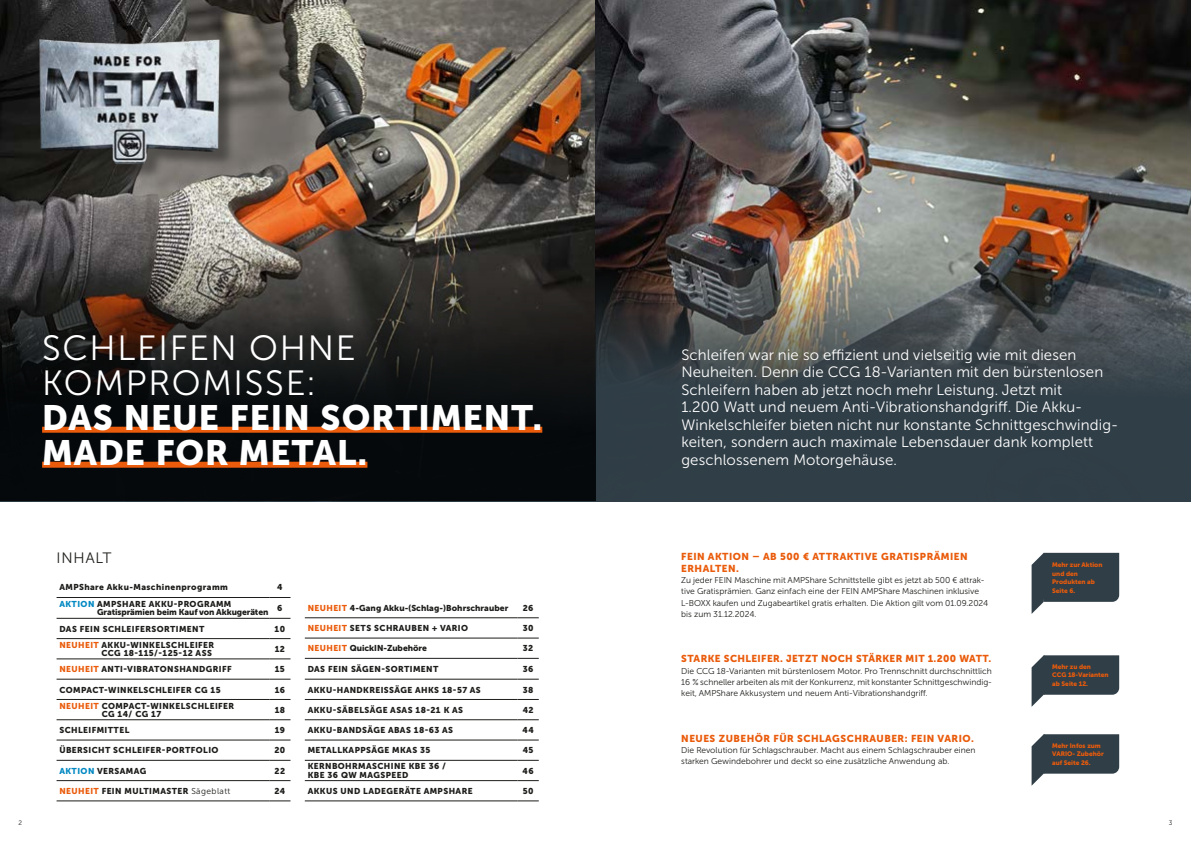
<style>
.page{position:relative;width:1191px;height:842px;background:#fff}
.page>*{position:absolute;margin:0;border:0;box-sizing:border-box;transform-origin:0 0}
.t1{font:700 35px/35px "FEIN Corporate";letter-spacing:.03em;color:#fff}
.t2{font:300 35px/35px "FEIN Corporate";letter-spacing:.05em;color:#fff}
.t3{font:300 15px/17.5px "FEIN Corporate";letter-spacing:.01em;color:#fff}
.t4{font:300 15px "FEIN Corporate";letter-spacing:.05em;color:#1d1d1b}
.t5{font:700 10px/11.3px "FEIN Corporate";letter-spacing:.05em;color:#ea5b0b}
.t6{font:300 8.5px/11.3px "FEIN Corporate";color:#1d1d1b}
.t7{font:700 8.5px/8.5px "FEIN Corporate";letter-spacing:.05em;color:#1d1d1b}
.t8{font:700 8.5px/8.5px "FEIN Corporate";letter-spacing:-.01em;color:#1d1d1b}
.t9{font:700 8.5px "FEIN Corporate";letter-spacing:.01em;color:#1d1d1b}
.t10{font:700 8.5px "FEIN Corporate";color:#1d1d1b}
.t11{font:700 6.5px/8.5px "FEIN Corporate";color:#ea5b0b}
.t12{font:300 6.5px "FEIN Corporate";color:#1d1d1b}
.s1{color:#0088c2}
.s2{color:#ea5b0b}
.s3{font-weight:300}
</style>
<div class="page">
<img style="left:0;top:0;width:595px;height:240px">
<img style="left:595px;top:0;width:596px;height:501px">
<svg style="left:0;top:240px;width:595px;height:261px;background:#20201f"></svg>
<div style="left:42px;top:42px;width:195px;height:139px;background:#1d1d1b;opacity:.5"></div>
<img style="left:16px;top:22px;width:224px;height:150px">
<div style="left:42px;top:427px;width:500px;height:6px;background:#ea5b0b"></div>
<div style="left:42px;top:462px;width:325px;height:6px;background:#ea5b0b"></div>
<svg style="left:1031px;top:553px;width:88px;height:61px"></svg>
<svg style="left:1031px;top:734px;width:88px;height:52px"></svg>
<svg style="left:1031px;top:655px;width:88px;height:52px"></svg>
<hr style="left:57px;top:659px;width:212px;height:1px;background:#1d1d1b">
<svg style="left:269px;top:659px;width:21px;height:1px"></svg>
<hr style="left:57px;top:679px;width:212px;height:1px;background:#1d1d1b">
<svg style="left:269px;top:679px;width:21px;height:1px"></svg>
<hr style="left:57px;top:699px;width:212px;height:1px;background:#1d1d1b">
<svg style="left:269px;top:699px;width:21px;height:1px"></svg>
<hr style="left:57px;top:719px;width:212px;height:1px;background:#1d1d1b">
<svg style="left:269px;top:719px;width:21px;height:1px"></svg>
<hr style="left:57px;top:740px;width:212px;height:1px;background:#1d1d1b">
<svg style="left:269px;top:740px;width:21px;height:1px"></svg>
<hr style="left:57px;top:760px;width:212px;height:1px;background:#1d1d1b">
<svg style="left:269px;top:760px;width:21px;height:1px"></svg>
<hr style="left:57px;top:780px;width:212px;height:1px;background:#1d1d1b">
<svg style="left:269px;top:780px;width:21px;height:1px"></svg>
<hr style="left:57px;top:801px;width:212px;height:1px;background:#1d1d1b">
<svg style="left:269px;top:801px;width:21px;height:1px"></svg>
<hr style="left:57px;top:597px;width:212px;height:1px;background:#1d1d1b">
<svg style="left:269px;top:597px;width:21px;height:1px"></svg>
<hr style="left:57px;top:618px;width:212px;height:1px;background:#1d1d1b">
<svg style="left:269px;top:618px;width:21px;height:1px"></svg>
<hr style="left:57px;top:638px;width:212px;height:1px;background:#1d1d1b">
<svg style="left:269px;top:638px;width:21px;height:1px"></svg>
<hr style="left:305px;top:618px;width:212px;height:1px;background:#1d1d1b">
<svg style="left:517px;top:618px;width:22px;height:1px"></svg>
<hr style="left:305px;top:638px;width:212px;height:1px;background:#1d1d1b">
<svg style="left:517px;top:638px;width:22px;height:1px"></svg>
<hr style="left:305px;top:658px;width:212px;height:1px;background:#1d1d1b">
<svg style="left:517px;top:658px;width:22px;height:1px"></svg>
<hr style="left:305px;top:760px;width:212px;height:1px;background:#1d1d1b">
<svg style="left:517px;top:760px;width:22px;height:1px"></svg>
<hr style="left:305px;top:780px;width:212px;height:1px;background:#1d1d1b">
<svg style="left:517px;top:780px;width:22px;height:1px"></svg>
<hr style="left:305px;top:801px;width:212px;height:1px;background:#1d1d1b">
<svg style="left:517px;top:801px;width:22px;height:1px"></svg>
<hr style="left:305px;top:679px;width:212px;height:1px;background:#1d1d1b">
<svg style="left:517px;top:679px;width:22px;height:1px"></svg>
<hr style="left:305px;top:699px;width:212px;height:1px;background:#1d1d1b">
<svg style="left:517px;top:699px;width:22px;height:1px"></svg>
<hr style="left:305px;top:719px;width:212px;height:1px;background:#1d1d1b">
<svg style="left:517px;top:719px;width:22px;height:1px"></svg>
<hr style="left:305px;top:740px;width:212px;height:1px;background:#1d1d1b">
<svg style="left:517px;top:740px;width:22px;height:1px"></svg>
<h1 class="t2" style="left:42px;top:330px;width:315px">SCHLEIFEN OHNE<br>KOMPROMISSE:</h1>
<h1 class="t1" style="left:42px;top:400px;width:502px">DAS NEUE FEIN SORTIMENT.<br>MADE FOR METAL.</h1>
<h2 class="t4" style="left:57px;top:550px;width:57px">INHALT</h2>
<p class="t7" style="left:59px;top:583px;width:170px">AMPShare Akku-Maschinenprogramm</p>
<p class="t7" style="left:277px;top:583px;width:7px">4</p>
<p class="t8" style="left:97px;top:600px;width:173px;text-indent:-38px"><span class="s1">AKTION</span> AMPSHARE AKKU-PROGRAMM<br>Gratisprämien beim Kauf von Akkugeräten</p>
<p class="t7" style="left:277px;top:604px;width:7px">6</p>
<p class="t7" style="left:59px;top:624px;width:146px">DAS FEIN SCHLEIFERSORTIMENT</p>
<p class="t7" style="left:275px;top:624px;width:12px">10</p>
<p class="t7" style="left:59px;top:640px;width:156px;text-align:right"><span class="s2">NEUHEIT</span> AKKU-WINKELSCHLEIFER<br>CCG 18-115/-125-12 ASS</p>
<p class="t7" style="left:275px;top:645px;width:12px">12</p>
<p class="t7" style="left:59px;top:665px;width:174px"><span class="s2">NEUHEIT</span> ANTI-VIBRATONSHANDGRIFF</p>
<p class="t7" style="left:275px;top:665px;width:12px">15</p>
<p class="t7" style="left:59px;top:685px;width:163px">COMPACT-WINKELSCHLEIFER CG 15</p>
<p class="t7" style="left:275px;top:685px;width:12px">16</p>
<p class="t7" style="left:102px;top:701px;width:134px;text-indent:-42px"><span class="s2">NEUHEIT</span> COMPACT-WINKELSCHLEIFER<br>CG 14/ CG 17</p>
<p class="t7" style="left:275px;top:705px;width:12px">18</p>
<p class="t7" style="left:59px;top:726px;width:71px">SCHLEIFMITTEL</p>
<p class="t7" style="left:275px;top:726px;width:12px">19</p>
<p class="t7" style="left:59px;top:746px;width:161px">ÜBERSICHT SCHLEIFER-PORTFOLIO</p>
<p class="t7" style="left:274px;top:746px;width:12px">20</p>
<p class="t7" style="left:59px;top:766px;width:88px"><span class="s1">AKTION</span> VERSAMAG</p>
<p class="t7" style="left:274px;top:766px;width:12px">22</p>
<p class="t7" style="left:59px;top:787px;width:172px"><span class="s2">NEUHEIT</span> FEIN MULTIMASTER <span class="s3">Sägeblatt</span></p>
<p class="t7" style="left:274px;top:787px;width:12px">24</p>
<p class="t9" style="left:308px;top:603px;width:202px"><span class="s2">NEUHEIT</span> 4-Gang Akku-(Schlag-)Bohrschrauber</p>
<p class="t7" style="left:523px;top:603px;width:12px">26</p>
<p class="t7" style="left:308px;top:624px;width:162px"><span class="s2">NEUHEIT</span> SETS SCHRAUBEN + VARIO</p>
<p class="t7" style="left:523px;top:624px;width:12px">30</p>
<p class="t10" style="left:308px;top:644px;width:121px"><span class="s2">NEUHEIT</span> QuickIN-Zubehöre</p>
<p class="t7" style="left:523px;top:644px;width:12px">32</p>
<p class="t7" style="left:308px;top:665px;width:132px">DAS FEIN SÄGEN-SORTIMENT</p>
<p class="t7" style="left:523px;top:665px;width:12px">36</p>
<p class="t7" style="left:308px;top:685px;width:175px">AKKU-HANDKREISSÄGE AHKS 18-57 AS</p>
<p class="t7" style="left:523px;top:685px;width:12px">38</p>
<p class="t7" style="left:308px;top:706px;width:157px">AKKU-SÄBELSÄGE ASAS 18-21 K AS</p>
<p class="t7" style="left:523px;top:706px;width:12px">42</p>
<p class="t7" style="left:308px;top:726px;width:147px">AKKU-BANDSÄGE ABAS 18-63 AS</p>
<p class="t7" style="left:522px;top:726px;width:13px">44</p>
<p class="t7" style="left:308px;top:746px;width:124px">METALLKAPPSÄGE MKAS 35</p>
<p class="t7" style="left:523px;top:746px;width:12px">45</p>
<p class="t7" style="left:308px;top:762px;width:140px">KERNBOHRMASCHINE KBE 36 /<br>KBE 36 QW MAGSPEED</p>
<p class="t7" style="left:522px;top:766px;width:13px">46</p>
<p class="t7" style="left:308px;top:787px;width:166px">AKKUS UND LADEGERÄTE AMPSHARE</p>
<p class="t7" style="left:523px;top:787px;width:12px">50</p>
<p class="t3" style="left:681px;top:346px;width:438px">Schleifen war nie so effizient und vielseitig wie mit diesen Neuheiten. Denn die CCG 18-Varianten mit den bürstenlosen Schleifern haben ab jetzt noch mehr Leistung. Jetzt mit<br>1.200 Watt und neuem Anti-Vibrationshandgriff. Die Akku-Winkelschleifer bieten nicht nur konstante Schnittgeschwindig&shy;keiten, sondern auch maximale Lebensdauer dank komplett geschlossenem Motorgehäuse.</p>
<p class="t5" style="left:681px;top:551px;width:288px">FEIN AKTION – AB 500 € ATTRAKTIVE GRATISPRÄMIEN<br>ERHALTEN.</p>
<p class="t6" style="left:681px;top:574px;width:308px">Zu jeder FEIN Maschine mit AMPShare Schnittstelle gibt es jetzt ab 500 € attrak&shy;tive Gratisprämien. Ganz einfach eine der FEIN AMPShare Maschinen inklusive L-BOXX kaufen und Zugabeartikel gratis erhalten. Die Aktion gilt vom 01.09.2024 bis zum 31.12.2024.</p>
<p class="t5" style="left:681px;top:653px;width:312px">STARKE SCHLEIFER. JETZT NOCH STÄRKER MIT 1.200 WATT.</p>
<p class="t6" style="left:681px;top:665px;width:312px;text-align:justify">Die CCG 18-Varianten mit bürstenlosem Motor. Pro Trennschnitt durchschnittlich 16 % schneller arbeiten als mit der Konkurrenz, mit konstanter Schnittgeschwindig&shy;keit, AMPShare Akkusystem und neuem Anti-Vibrationshandgriff.</p>
<p class="t5" style="left:681px;top:733px;width:294px">NEUES ZUBEHÖR FÜR SCHLAGSCHRAUBER: FEIN VARIO.</p>
<p class="t6" style="left:681px;top:745px;width:296px">Die Revolution für Schlagschrauber. Macht aus einem Schlagschrauber einen starken Gewindebohrer und deckt so eine zusätzliche Anwendung ab.</p>
<p class="t11" style="left:1052px;top:741px;width:53px">Mehr Infos zum<br>VARIO- Zubehör auf Seite 26.</p>
<p class="t11" style="left:1052px;top:561px;width:52px">Mehr zur Aktion und den<br>Produkten ab<br>Seite 6.</p>
<p class="t11" style="left:1052px;top:662px;width:58px">Mehr zu den<br>CCG 18-Varianten ab Seite 12.</p>
<p class="t12" style="left:18px;top:819px;width:5px">2</p>
<p class="t12" style="left:1169px;top:819px;width:5px">3</p>
</div>
